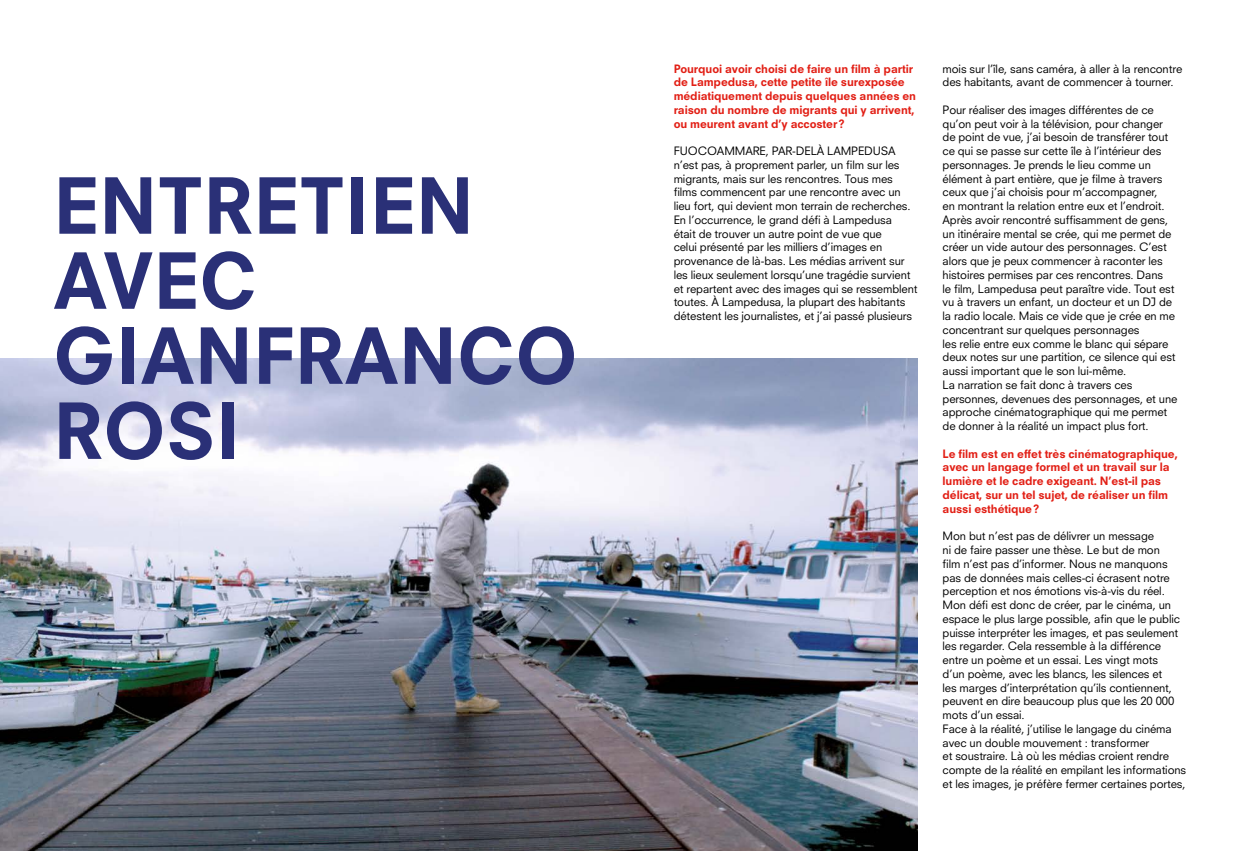
<style>
.page{position:relative;width:1241px;height:851px;background:#fff}
.page>*{position:absolute;margin:0;border:0;box-sizing:border-box;transform-origin:0 0}
.t1{font:800 75px/75px "Neuzeit SLT Std";color:#2a3077}
.t2{font:11.25px/13.8px "Neuzeit SLT Std";letter-spacing:-.01em;color:#000}
.t3{font:800 11.25px/13.8px "Neuzeit SLT Std";letter-spacing:-.01em;color:#e21f15}
</style>
<div class="page">
<img style="left:0;top:358px;width:917px;height:492px">
<h1 class="t1" style="left:53px;top:168px;width:526px">ENTRETIEN<br>AVEC<br>GIANFRANCO<br>ROSI</h1>
<p class="t3" style="left:673px;top:61px;width:244px">Pourquoi avoir choisi de faire un film à partir de Lampedusa, cette petite île surexposée médiatiquement depuis quelques années en raison du nombre de migrants qui y arrivent, ou meurent avant d’y accoster?</p>
<p class="t2" style="left:673px;top:144px;width:245px">FUOCOAMMARE, PAR-DELÀ LAMPEDUSA n’est pas, à proprement parler, un film sur les migrants, mais sur les rencontres. Tous mes films commencent par une rencontre avec un lieu fort, qui devient mon terrain de recherches.<br>En l’occurrence, le grand défi à Lampedusa<br>était de trouver un autre point de vue que<br>celui présenté par les milliers d’images en provenance de là-bas. Les médias arrivent sur les lieux seulement lorsqu’une tragédie survient et repartent avec des images qui se ressemblent toutes. À Lampedusa, la plupart des habitants détestent les journalistes, et j’ai passé plusieurs</p>
<p class="t2" style="left:942px;top:61px;width:241px">mois sur l’île, sans caméra, à aller à la rencontre des habitants, avant de commencer à tourner.</p>
<p class="t2" style="left:942px;top:103px;width:236px">Pour réaliser des images différentes de ce qu’on peut voir à la télévision, pour changer de point de vue, j’ai besoin de transférer tout ce qui se passe sur cette île à l’intérieur des personnages. Je prends le lieu comme un élément à part entière, que je filme à travers ceux que j’ai choisis pour m’accompagner,<br>en montrant la relation entre eux et l’endroit.<br>Après avoir rencontré suffisamment de gens, un itinéraire mental se crée, qui me permet de créer un vide autour des personnages. C’est alors que je peux commencer à raconter les histoires permises par ces rencontres. Dans<br>le film, Lampedusa peut paraître vide. Tout est vu à travers un enfant, un docteur et un DJ de la radio locale. Mais ce vide que je crée en me concentrant sur quelques personnages<br>les relie entre eux comme le blanc qui sépare deux notes sur une partition, ce silence qui est aussi important que le son lui-même.<br>La narration se fait donc à travers ces personnes, devenues des personnages, et une approche cinématographique qui me permet de donner à la réalité un impact plus fort.</p>
<p class="t3" style="left:942px;top:446px;width:237px">Le film est en effet très cinématographique, avec un langage formel et un travail sur la lumière et le cadre exigeant. N’est-il pas délicat, sur un tel sujet, de réaliser un film aussi esthétique?</p>
<p class="t2" style="left:942px;top:529px;width:245px">Mon but n’est pas de délivrer un message<br>ni de faire passer une thèse. Le but de mon<br>film n’est pas d’informer. Nous ne manquons pas de données mais celles-ci écrasent notre perception et nos émotions vis-à-vis du réel.<br>Mon défi est donc de créer, par le cinéma, un espace le plus large possible, afin que le public puisse interpréter les images, et pas seulement les regarder. Cela ressemble à la différence entre un poème et un essai. Les vingt mots<br>d’un poème, avec les blancs, les silences et<br>les marges d’interprétation qu’ils contiennent, peuvent en dire beaucoup plus que les 20 000 mots d’un essai.<br>Face à la réalité, j’utilise le langage du cinéma avec un double mouvement : transformer<br>et soustraire. Là où les médias croient rendre compte de la réalité en empilant les informations et les images, je préfère fermer certaines portes,</p>
</div>
